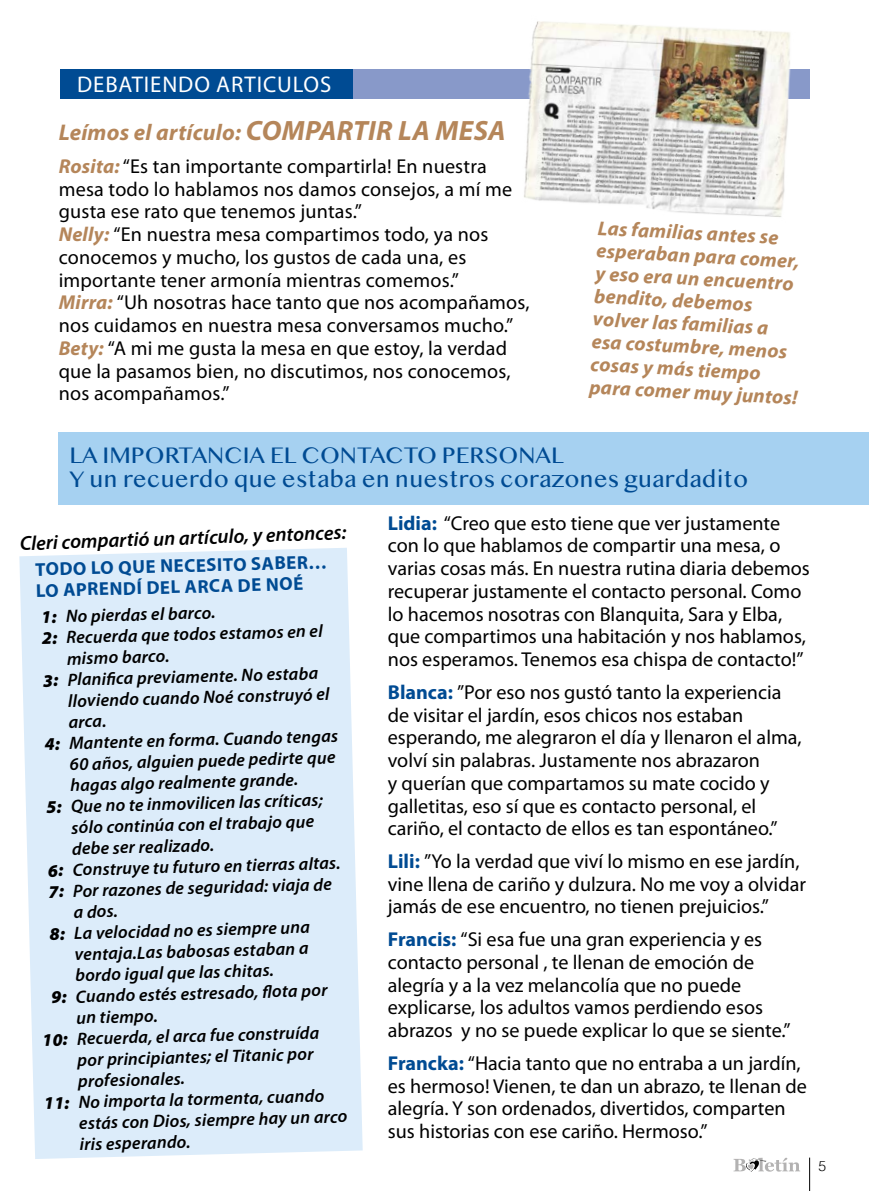
<style>
.page{position:relative;width:869px;height:1191px;background:#fff}
.page>*{position:absolute;margin:0;border:0;box-sizing:border-box;transform-origin:0 0}
.t1{font:italic 700 22.75px "Myriad Pro";letter-spacing:.01em;color:#b5865a}
.t2{font:22.75px "Myriad Pro";letter-spacing:.04em;color:#fff}
.t3{font:21px/24.5px "Bangla MN";color:#004b93}
.t4{font:20.12px/22.8px "Myriad Pro";color:#000}
.t5{font:italic 700 20.12px/22.8px "Myriad Pro";color:#b5865a}
.t6{font:italic 600 20.12px "Myriad Pro";color:#000}
.t7{font:700 18.72px/20.8px "Myriad Pro";color:#004b93}
.t8{font:italic 600 17.85px/21.2px "Myriad Pro";color:#000}
.t9{font:italic 900 17.85px/21.2px "Myriad Pro";color:#000}
.t10{font:300 14px "Helvetica";color:#000}
.s1{font-size:28px}
.s2{font-weight:700;font-style:italic;color:#b5865a}
.s3{font-weight:700;color:#004b93}
</style>
<div class="page">
<hr style="left:809px;top:1157px;width:1px;height:34px;background:#000">
<svg style="left:733px;top:1157px;width:66px;height:14px"></svg>
<div style="left:351px;top:69px;width:458px;height:30px;background:#8899c9"></div>
<div style="left:19px;top:548px;width:343px;height:611px;background:#dcecfa"></div>
<div style="left:59px;top:432px;width:809px;height:73px;background:#a6d1f1"></div>
<div style="left:60px;top:69px;width:292px;height:30px;background:#004b93"></div>
<img style="left:524px;top:21px;width:267px;height:196px">
<svg style="left:43px;top:674px;width:15px;height:12px"></svg>
<svg style="left:45px;top:738px;width:15px;height:12px"></svg>
<svg style="left:46px;top:801px;width:16px;height:12px"></svg>
<svg style="left:50px;top:928px;width:15px;height:12px"></svg>
<svg style="left:52px;top:991px;width:15px;height:12px"></svg>
<svg style="left:45px;top:1033px;width:23px;height:12px"></svg>
<svg style="left:46px;top:1097px;width:24px;height:12px"></svg>
<p class="t2" style="left:77px;top:70px;width:256px">DEBATIENDO ARTICULOS</p>
<p class="t1" style="left:59px;top:119px;width:448px">Leímos el artículo: <span class="s1">COMPARTIR LA MESA</span></p>
<p class="t4" style="left:59px;top:154px;width:472px"><span class="s2">Rosita:</span> “Es tan importante compartirla! En nuestra mesa todo lo hablamos nos damos consejos, a mí me gusta ese rato que tenemos juntas.”<br><span class="s2">Nelly:</span> “En nuestra mesa compartimos todo, ya nos conocemos y mucho, los gustos de cada una, es importante tener armonía mientras comemos.”<br><span class="s2">Mirra:</span> “Uh nosotras hace tanto que nos acompañamos, nos cuidamos en nuestra mesa conversamos mucho.” <span class="s2">Bety:</span> “A mi me gusta la mesa en que estoy, la verdad que la pasamos bien, no discutimos, nos conocemos, nos acompañamos.”</p>
<p class="t5" style="left:598px;top:217px;width:210px;rotate:3deg">Las familias antes se esperaban para comer, y eso era un encuentro bendito, debemos volver las familias a esa costumbre, menos cosas y más tiempo para comer muy juntos!</p>
<p class="t3" style="left:69px;top:444px;width:680px">LA IMPORTANCIA EL CONTACTO PERSONAL<br>Y un recuerdo que estaba en nuestros corazones guardadito</p>
<p class="t4" style="left:387px;top:511px;width:423px"><span class="s3">Lidia:</span> “Creo que esto tiene que ver justamente con lo que hablamos de compartir una mesa, o varias cosas más. En nuestra rutina diaria debemos recuperar justamente el contacto personal. Como lo hacemos nosotras con Blanquita, Sara y Elba, que compartimos una habitación y nos hablamos, nos esperamos. Tenemos esa chispa de contacto!”</p>
<p class="t4" style="left:387px;top:680px;width:415px"><span class="s3">Blanca:</span> ”Por eso nos gustó tanto la experiencia de visitar el jardín, esos chicos nos estaban esperando, me alegraron el día y llenaron el alma, volví sin palabras. Justamente nos abrazaron<br>y querían que compartamos su mate cocido y galletitas, eso sí que es contacto personal, el cariño, el contacto de ellos es tan espontáneo.”</p>
<p class="t4" style="left:387px;top:849px;width:419px"><span class="s3">Lili:</span> ”Yo la verdad que viví lo mismo en ese jardín, vine llena de cariño y dulzura. No me voy a olvidar jamás de ese encuentro, no tienen prejuicios.”</p>
<p class="t4" style="left:387px;top:927px;width:404px"><span class="s3">Francis:</span> “Si esa fue una gran experiencia y es contacto personal , te llenan de emoción de alegría y a la vez melancolía que no puede explicarse, los adultos vamos perdiendo esos abrazos y no se puede explicar lo que se siente.”</p>
<p class="t4" style="left:387px;top:1051px;width:420px"><span class="s3">Francka:</span> “Hacia tanto que no entraba a un jardín, es hermoso! Vienen, te dan un abrazo, te llenan de alegría. Y son ordenados, divertidos, comparten sus historias con ese cariño. Hermoso.”</p>
<p class="t6" style="left:19px;top:532px;width:328px;rotate:-2deg">Cleri compartió un artículo, y entonces:</p>
<p class="t7" style="left:35px;top:560px;width:293px;rotate:-2deg">TODO LO QUE NECESITO SABER…<br>LO APRENDÍ DEL ARCA DE NOÉ</p>
<p class="t9" style="left:41px;top:607px;width:17px;rotate:-1deg">1:<br>2:</p>
<p class="t8" style="left:66px;top:605px;width:264px;rotate:-1deg">No pierdas el barco.<br>Recuerda que todos estamos en el mismo barco.<br>Planifi ca previamente. No estaba lloviendo cuando Noé construyó el arca.</p>
<p class="t8" style="left:69px;top:731px;width:270px;rotate:-1deg">Mantente en forma. Cuando tengas<br>60 años, alguien puede pedirte que hagas algo realmente grande.<br>Que no te inmovilicen las críticas; sólo continúa con el trabajo que debe ser realizado.<br>Construye tu futuro en tierras altas.<br>Por razones de seguridad: viaja de a dos.</p>
<p class="t8" style="left:74px;top:922px;width:271px;rotate:-1deg">La velocidad no es siempre una ventaja.Las babosas estaban a bordo igual que las chitas.<br>Cuando estés estresado, fl ota por un tiempo.<br>Recuerda, el arca fue construída por principiantes; el Titanic por profesionales.<br>No importa la tormenta, cuando estás con Dios, siempre hay un arco iris esperando.</p>
<p class="t9" style="left:48px;top:860px;width:17px;rotate:-1deg">6:<br>7:</p>
<p class="t10" style="left:818px;top:1157px;width:9px">5</p>
</div>
